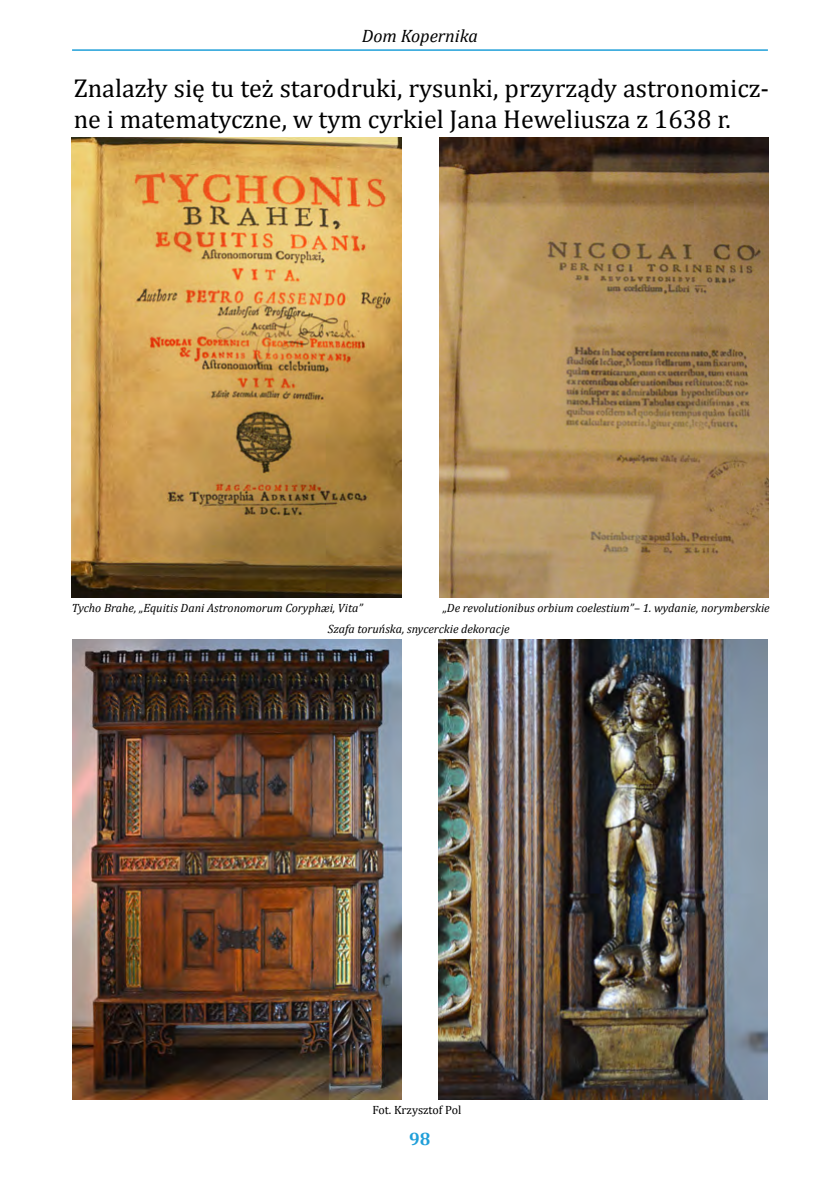
<style>
.page{position:relative;width:840px;height:1191px;background:#fff}
.page>*{position:absolute;margin:0;border:0;box-sizing:border-box;transform-origin:0 0}
.t1{font:26px/31.2px "Cambria";color:#000}
.t2{font:italic 18px "Cambria";color:#000}
.t3{font:700 18px "Cambria";color:#209fd9}
.t4{font:italic 12px/21.2px "Cambria";color:#000}
.t5{font:12px "Cambria";color:#000}
</style>
<div class="page">
<hr style="left:72px;top:49px;width:695px;height:2px;background:#209fd9">
<img style="left:72px;top:138px;width:329px;height:459px">
<img style="left:439px;top:138px;width:329px;height:459px">
<img style="left:72px;top:639px;width:329px;height:460px">
<img style="left:438px;top:639px;width:329px;height:460px">
<h2 class="t2" style="left:361px;top:24px;width:118px">Dom Kopernika</h2>
<h1 class="t1" style="left:74px;top:72px;width:696px">Znalazły się tu też starodruki, rysunki, przyrządy astronomicz&shy;ne i matematyczne, w tym cyrkiel Jana Heweliusza z 1638 r.</h1>
<p class="t4" style="left:72px;top:596px;width:292px">Tycho Brahe, „Equitis Dani Astronomorum Coryphæi, Vita”</p>
<p class="t4" style="left:327px;top:597px;width:443px;text-indent:115px">„De revolutionibus orbium coelestium”– 1. wydanie, norymberskie<br>Szafa toruńska, snycerckie dekoracje</p>
<p class="t5" style="left:372px;top:1103px;width:90px">Fot. Krzysztof Pol</p>
<h2 class="t3" style="left:409px;top:1126px;width:23px">98</h2>
</div>
